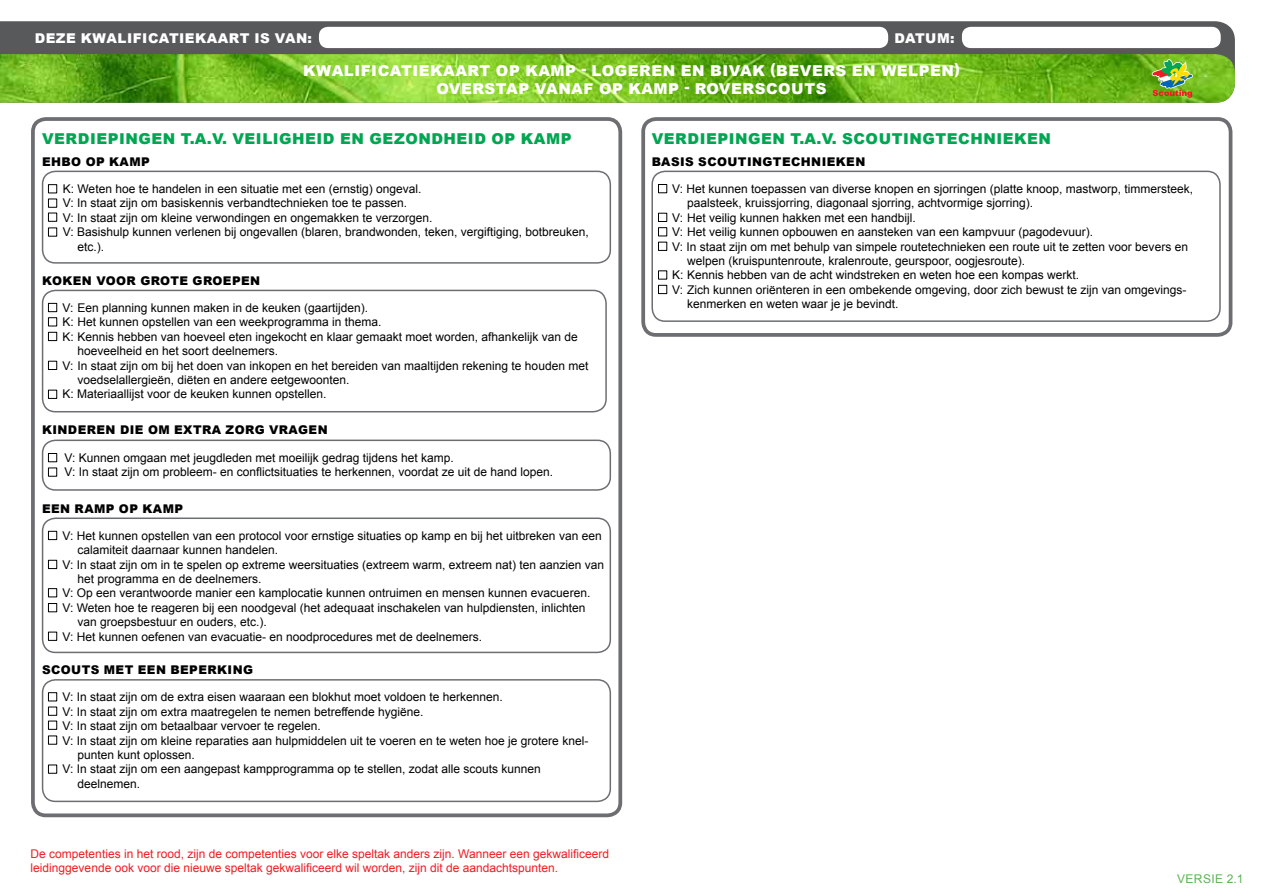
<style>
.page{position:relative;width:1263px;height:893px;background:#fff}
.page>*{position:absolute;margin:0;border:0;box-sizing:border-box;transform-origin:0 0}
.t1{font:900 15px "Arial";letter-spacing:.035em;color:#fff}
.t2{font:900 15px "Arial";letter-spacing:.035em;color:#00a651}
.t3{font:900 13.5px "Arial";color:#fff}
.t4{font:12px/14.4px "Arial";color:#000}
.t5{font:12px/14.4px "Arial";color:#ed1d24}
.t6{font:900 12px "Arial";letter-spacing:.035em;color:#000}
.t7{font:12px "Arial";color:#5bb355}
</style>
<div class="page">
<div style="left:31px;top:117px;width:591px;height:700px;border:4px solid #6d6e71;border-radius:13px"></div>
<div style="left:42px;top:171px;width:569px;height:93px;border:2px solid #6d6e71;border-radius:13px"></div>
<div style="left:42px;top:290px;width:565px;height:122px;border:2px solid #6d6e71;border-radius:13px"></div>
<div style="left:42px;top:440px;width:569px;height:51px;border:2px solid #6d6e71;border-radius:13px"></div>
<div style="left:42px;top:517px;width:569px;height:136px;border:2px solid #6d6e71;border-radius:13px"></div>
<div style="left:42px;top:679px;width:569px;height:123px;border:2px solid #6d6e71;border-radius:13px"></div>
<div style="left:641px;top:117px;width:591px;height:220px;border:4px solid #6d6e71;border-radius:13px"></div>
<div style="left:651px;top:171px;width:570px;height:151px;border:2px solid #6d6e71;border-radius:13px"></div>
<div style="left:48px;top:228px;width:9px;height:8px;border:1px solid #000"></div>
<div style="left:48px;top:199px;width:9px;height:8px;border:1px solid #000"></div>
<div style="left:48px;top:213px;width:9px;height:8px;border:1px solid #000"></div>
<div style="left:48px;top:184px;width:9px;height:9px;border:1px solid #000"></div>
<div style="left:48px;top:361px;width:9px;height:9px;border:1px solid #000"></div>
<div style="left:48px;top:317px;width:9px;height:9px;border:1px solid #000"></div>
<div style="left:48px;top:332px;width:9px;height:9px;border:1px solid #000"></div>
<div style="left:48px;top:303px;width:9px;height:9px;border:1px solid #000"></div>
<div style="left:48px;top:531px;width:9px;height:9px;border:1px solid #000"></div>
<div style="left:48px;top:453px;width:9px;height:9px;border:1px solid #000"></div>
<div style="left:48px;top:468px;width:9px;height:8px;border:1px solid #000"></div>
<div style="left:48px;top:390px;width:9px;height:9px;border:1px solid #000"></div>
<div style="left:48px;top:603px;width:9px;height:9px;border:1px solid #000"></div>
<div style="left:48px;top:632px;width:9px;height:9px;border:1px solid #000"></div>
<div style="left:48px;top:588px;width:9px;height:9px;border:1px solid #000"></div>
<div style="left:48px;top:560px;width:9px;height:9px;border:1px solid #000"></div>
<div style="left:48px;top:736px;width:9px;height:8px;border:1px solid #000"></div>
<div style="left:48px;top:707px;width:9px;height:8px;border:1px solid #000"></div>
<div style="left:48px;top:721px;width:9px;height:8px;border:1px solid #000"></div>
<div style="left:48px;top:692px;width:9px;height:9px;border:1px solid #000"></div>
<div style="left:48px;top:765px;width:9px;height:8px;border:1px solid #000"></div>
<div style="left:658px;top:285px;width:9px;height:9px;border:1px solid #000"></div>
<div style="left:658px;top:213px;width:9px;height:9px;border:1px solid #000"></div>
<div style="left:658px;top:242px;width:9px;height:9px;border:1px solid #000"></div>
<div style="left:658px;top:184px;width:9px;height:9px;border:1px solid #000"></div>
<div style="left:658px;top:227px;width:9px;height:9px;border:1px solid #000"></div>
<div style="left:658px;top:271px;width:9px;height:8px;border:1px solid #000"></div>
<svg style="left:0;top:21px;width:1235px;height:33px;fill:#58595b"></svg>
<img style="left:0;top:54px;width:1235px;height:49px">
<svg style="left:1152px;top:59px;width:41px;height:39px"></svg>
<div style="left:319px;top:27px;width:569px;height:21px;background:#fff;border-radius:9px"></div>
<div style="left:962px;top:27px;width:259px;height:21px;background:#fff;border-radius:9px"></div>
<p class="t3" style="left:35px;top:28px;width:22px">DEZE</p>
<p class="t3" style="left:81px;top:28px;width:11px">KWALIFICATIEKAART</p>
<p class="t3" style="left:254px;top:28px;width:32px">IS VAN</p>
<p class="t3" style="left:308px;top:28px;width:6px">:</p>
<p class="t3" style="left:895px;top:28px;width:23px">DATUM</p>
<p class="t3" style="left:950px;top:28px;width:6px">:</p>
<p class="t1" style="left:303px;top:60px;width:140px">KWALIFICATIEKAART</p>
<p class="t1" style="left:496px;top:60px;width:43px">OP KAMP</p>
<p class="t1" style="left:581px;top:60px;width:23px">- LOGEREN</p>
<p class="t1" style="left:681px;top:60px;width:53px">EN BIVAK</p>
<p class="t1" style="left:770px;top:60px;width:31px">(BEVERS</p>
<p class="t1" style="left:852px;top:60px;width:43px">EN WELPEN</p>
<p class="t1" style="left:954px;top:58px;width:7px">)</p>
<p class="t1" style="left:436px;top:78px;width:13px">OVERSTAP</p>
<p class="t1" style="left:535px;top:78px;width:13px">VANAF</p>
<p class="t1" style="left:599px;top:78px;width:43px">OP KAMP</p>
<p class="t1" style="left:684px;top:78px;width:24px">- ROVERSCOUTS</p>
<p class="t2" style="left:42px;top:128px;width:202px">VERDIEPINGEN T.A.V. VEILIGHEID</p>
<p class="t2" style="left:340px;top:128px;width:42px">EN GEZONDHEID</p>
<p class="t2" style="left:492px;top:128px;width:43px">OP KAMP</p>
<p class="t6" style="left:42px;top:153px;width:30px">EHBO</p>
<p class="t6" style="left:86px;top:153px;width:35px">OP KAMP</p>
<p class="t4" style="left:63px;top:181px;width:360px">K: Weten hoe te handelen in een situatie met een (ernstig) ongeval.</p>
<p class="t4" style="left:63px;top:196px;width:346px">V: In staat zijn om basiskennis verbandtechnieken toe te passen.</p>
<p class="t4" style="left:63px;top:210px;width:371px">V: In staat zijn om kleine verwondingen en ongemakken te verzorgen.</p>
<p class="t4" style="left:63px;top:225px;width:527px">V: Basishulp kunnen verlenen bij ongevallen (blaren, brandwonden, teken, vergiftiging, botbreuken,</p>
<p class="t4" style="left:77px;top:239px;width:28px">etc.).</p>
<p class="t6" style="left:42px;top:272px;width:11px">KOKEN</p>
<p class="t6" style="left:96px;top:272px;width:11px">VOOR</p>
<p class="t6" style="left:140px;top:272px;width:11px">GROTE</p>
<p class="t6" style="left:193px;top:272px;width:11px">GROEPEN</p>
<p class="t4" style="left:62px;top:301px;width:307px">V: Een planning kunnen maken in de keuken (gaartijden).</p>
<p class="t4" style="left:62px;top:315px;width:321px">K: Het kunnen opstellen van een weekprogramma in thema.</p>
<p class="t4" style="left:62px;top:329px;width:517px">K: Kennis hebben van hoeveel eten ingekocht en klaar gemaakt moet worden, afhankelijk van de</p>
<p class="t4" style="left:77px;top:344px;width:202px">hoeveelheid en het soort deelnemers.</p>
<p class="t4" style="left:62px;top:358px;width:527px">V: In staat zijn om bij het doen van inkopen en het bereiden van maaltijden rekening te houden met</p>
<p class="t4" style="left:77px;top:373px;width:274px">voedselallergieën, diëten en andere eetgewoonten.</p>
<p class="t4" style="left:62px;top:387px;width:266px">K: Materiaallijst voor de keuken kunnen opstellen.</p>
<p class="t6" style="left:42px;top:421px;width:10px">KINDEREN</p>
<p class="t6" style="left:120px;top:421px;width:9px">DIE</p>
<p class="t6" style="left:148px;top:421px;width:12px">OM</p>
<p class="t6" style="left:174px;top:421px;width:30px">EXTRA</p>
<p class="t6" style="left:226px;top:421px;width:11px">ZORG</p>
<p class="t6" style="left:269px;top:421px;width:11px">VRAGEN</p>
<p class="t4" style="left:65px;top:450px;width:490px">V: Kunnen omgaan met jeugdleden met moeilijk gedrag tijdens het kamp.<br>V: In staat zijn om probleem- en conflictsituaties te herkennen, voordat ze uit de hand lopen.</p>
<p class="t6" style="left:42px;top:500px;width:10px">EEN</p>
<p class="t6" style="left:75px;top:500px;width:11px">RAMP</p>
<p class="t6" style="left:119px;top:500px;width:35px">OP KAMP</p>
<p class="t4" style="left:62px;top:528px;width:541px">V: Het kunnen opstellen van een protocol voor ernstige situaties op kamp en bij het uitbreken van een</p>
<p class="t4" style="left:77px;top:543px;width:202px">calamiteit daarnaar kunnen handelen.</p>
<p class="t4" style="left:62px;top:557px;width:543px">V: In staat zijn om in te spelen op extreme weersituaties (extreem warm, extreem nat) ten aanzien van</p>
<p class="t4" style="left:77px;top:572px;width:186px">het programma en de deelnemers.</p>
<p class="t4" style="left:62px;top:586px;width:529px">V: Op een verantwoorde manier een kamplocatie kunnen ontruimen en mensen kunnen evacueren.</p>
<p class="t4" style="left:62px;top:600px;width:524px">V: Weten hoe te reageren bij een noodgeval (het adequaat inschakelen van hulpdiensten, inlichten</p>
<p class="t4" style="left:77px;top:615px;width:191px">van groepsbestuur en ouders, etc.).</p>
<p class="t4" style="left:62px;top:629px;width:421px">V: Het kunnen oefenen van evacuatie- en noodprocedures met de deelnemers.</p>
<p class="t6" style="left:42px;top:661px;width:11px">SCOUTS</p>
<p class="t6" style="left:104px;top:661px;width:11px">MET</p>
<p class="t6" style="left:138px;top:661px;width:10px">EEN</p>
<p class="t6" style="left:170px;top:661px;width:20px">BEPERKING</p>
<p class="t4" style="left:62px;top:690px;width:442px">V: In staat zijn om de extra eisen waaraan een blokhut moet voldoen te herkennen.</p>
<p class="t4" style="left:62px;top:704px;width:362px">V: In staat zijn om extra maatregelen te nemen betreffende hygiëne.</p>
<p class="t4" style="left:62px;top:719px;width:260px">V: In staat zijn om betaalbaar vervoer te regelen.</p>
<p class="t4" style="left:62px;top:733px;width:527px">V: In staat zijn om kleine reparaties aan hulpmiddelen uit te voeren en te weten hoe je grotere knel-</p>
<p class="t4" style="left:77px;top:747px;width:119px">punten kunt oplossen.</p>
<p class="t4" style="left:62px;top:762px;width:480px">V: In staat zijn om een aangepast kampprogramma op te stellen, zodat alle scouts kunnen</p>
<p class="t4" style="left:77px;top:776px;width:64px">deelnemen.</p>
<p class="t5" style="left:31px;top:846px;width:580px">De competenties in het rood, zijn de competenties voor elke speltak anders zijn. Wanneer een gekwalificeerd leidinggevende ook voor die nieuwe speltak gekwalificeerd wil worden, zijn dit de aandachtspunten.</p>
<p class="t2" style="left:652px;top:128px;width:203px">VERDIEPINGEN T.A.V. SCOUTINGTECHNIEKEN</p>
<p class="t6" style="left:652px;top:153px;width:19px">BASIS</p>
<p class="t6" style="left:698px;top:153px;width:11px">SCOUTINGTECHNIEKEN</p>
<p class="t4" style="left:672px;top:181px;width:523px">V: Het kunnen toepassen van diverse knopen en sjorringen (platte knoop, mastworp, timmersteek,</p>
<p class="t4" style="left:687px;top:196px;width:348px">paalsteek, kruissjorring, diagonaal sjorring, achtvormige sjorring).</p>
<p class="t4" style="left:672px;top:210px;width:245px">V: Het veilig kunnen hakken met een handbijl.</p>
<p class="t4" style="left:672px;top:225px;width:423px">V: Het veilig kunnen opbouwen en aansteken van een kampvuur (pagodevuur).</p>
<p class="t4" style="left:672px;top:239px;width:517px">V: In staat zijn om met behulp van simpele routetechnieken een route uit te zetten voor bevers en</p>
<p class="t4" style="left:687px;top:253px;width:340px">welpen (kruispuntenroute, kralenroute, geurspoor, oogjesroute).</p>
<p class="t4" style="left:672px;top:268px;width:409px">K: Kennis hebben van de acht windstreken en weten hoe een kompas werkt.</p>
<p class="t4" style="left:672px;top:282px;width:516px">V: Zich kunnen oriënteren in een ombekende omgeving, door zich bewust te zijn van omgevings-</p>
<p class="t4" style="left:687px;top:297px;width:213px">kenmerken en weten waar je je bevindt.</p>
<p class="t7" style="left:1177px;top:871px;width:68px">versi e 2.1</p>
</div>
